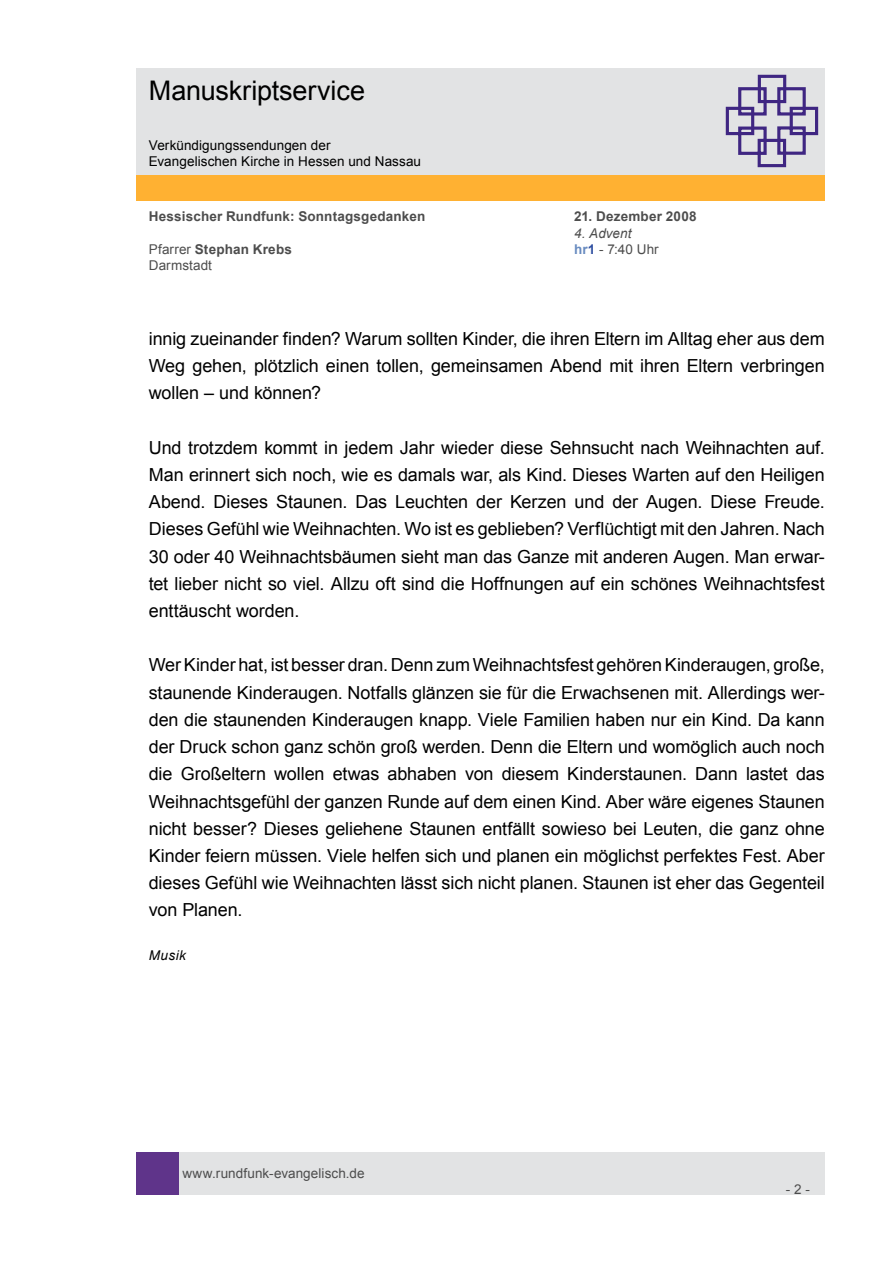
<style>
.page{position:relative;width:893px;height:1263px;background:#fff}
.page>*{position:absolute;margin:0;border:0;box-sizing:border-box;transform-origin:0 0}
.t1{font:27px "Arial";letter-spacing:-.005em;color:#000}
.t2{font:18px/27.2px "Arial";letter-spacing:-.005em;color:#000;text-align:justify}
.t3{font:700 13.5px "Arial";letter-spacing:.015em;color:#4d4d4d}
.t4{font:13.5px/16.2px "Arial";letter-spacing:.005em;color:#000}
.t5{font:13.5px "Arial";letter-spacing:.005em;color:#4d4d4d}
.t6{font:italic 13.5px "Arial";letter-spacing:.005em;color:#4d4d4d}
.t7{font:italic 13.5px "Arial";letter-spacing:.035em;color:#000}
.s1{font-weight:400}
.s2{font-weight:700;color:#688bc0}
.s3{font-weight:700;color:#2f4fa1}
</style>
<div class="page">
<div style="left:179px;top:1152px;width:646px;height:43px;background:#e2e3e4"></div>
<div style="left:136px;top:1152px;width:43px;height:43px;background:#5f348a"></div>
<div style="left:136px;top:175px;width:689px;height:26px;background:#ffb132"></div>
<div style="left:136px;top:68px;width:689px;height:106px;background:#e2e3e4"></div>
<svg style="left:725px;top:74px;width:94px;height:94px"></svg>
<h1 class="t1" style="left:149px;top:73px;width:218px">Manuskriptservice</h1>
<p class="t4" style="left:149px;top:137px;width:274px">Verkündigungssendungen der<br>Evangelischen Kirche in Hessen und Nassau</p>
<p class="t3" style="left:149px;top:208px;width:278px">Hessischer Rundfunk: Sonntagsgedanken</p>
<p class="t3" style="left:574px;top:208px;width:124px">21. Dezember 2008</p>
<p class="t6" style="left:574px;top:224px;width:59px">4. Advent</p>
<p class="t3" style="left:149px;top:240px;width:145px"><span class="s1">Pfarrer</span> Stephan Krebs</p>
<p class="t5" style="left:574px;top:240px;width:86px"><span class="s2">hr</span><span class="s3">1</span> - 7:40 Uhr</p>
<p class="t5" style="left:149px;top:256px;width:65px">Darmstadt</p>
<p class="t2" style="left:149px;top:325px;width:677px">innig zueinander finden? Warum sollten Kinder, die ihren Eltern im Alltag eher aus dem Weg gehen, plötzlich einen tollen, gemeinsamen Abend mit ihren Eltern verbringen wollen – und können?</p>
<p class="t2" style="left:149px;top:434px;width:678px">Und trotzdem kommt in jedem Jahr wieder diese Sehnsucht nach Weihnachten auf.<br>Man erinnert sich noch, wie es damals war, als Kind. Dieses Warten auf den Heiligen Abend. Dieses Staunen. Das Leuchten der Kerzen und der Augen. Diese Freude.<br>Dieses Gefühl wie Weihnachten. Wo ist es geblieben? Verflüchtigt mit den Jahren. Nach 30 oder 40 Weihnachtsbäumen sieht man das Ganze mit anderen Augen. Man erwar&shy;tet lieber nicht so viel. Allzu oft sind die Hoffnungen auf ein schönes Weihnachtsfest enttäuscht worden.</p>
<p class="t2" style="left:149px;top:652px;width:678px">Wer Kinder hat, ist besser dran. Denn zum Weihnachtsfest gehören Kinderaugen, große, staunende Kinderaugen. Notfalls glänzen sie für die Erwachsenen mit. Allerdings wer&shy;den die staunenden Kinderaugen knapp. Viele Familien haben nur ein Kind. Da kann der Druck schon ganz schön groß werden. Denn die Eltern und womöglich auch noch die Großeltern wollen etwas abhaben von diesem Kinderstaunen. Dann lastet das Weihnachtsgefühl der ganzen Runde auf dem einen Kind. Aber wäre eigenes Staunen nicht besser? Dieses geliehene Staunen entfällt sowieso bei Leuten, die ganz ohne Kinder feiern müssen. Viele helfen sich und planen ein möglichst perfektes Fest. Aber dieses Gefühl wie Weihnachten lässt sich nicht planen. Staunen ist eher das Gegenteil von Planen.</p>
<p class="t7" style="left:149px;top:946px;width:39px">Musik</p>
<p class="t5" style="left:182px;top:1164px;width:184px">www.rundfunk-evangelisch.de</p>
<p class="t5" style="left:786px;top:1180px;width:26px">- 2 -</p>
</div>
